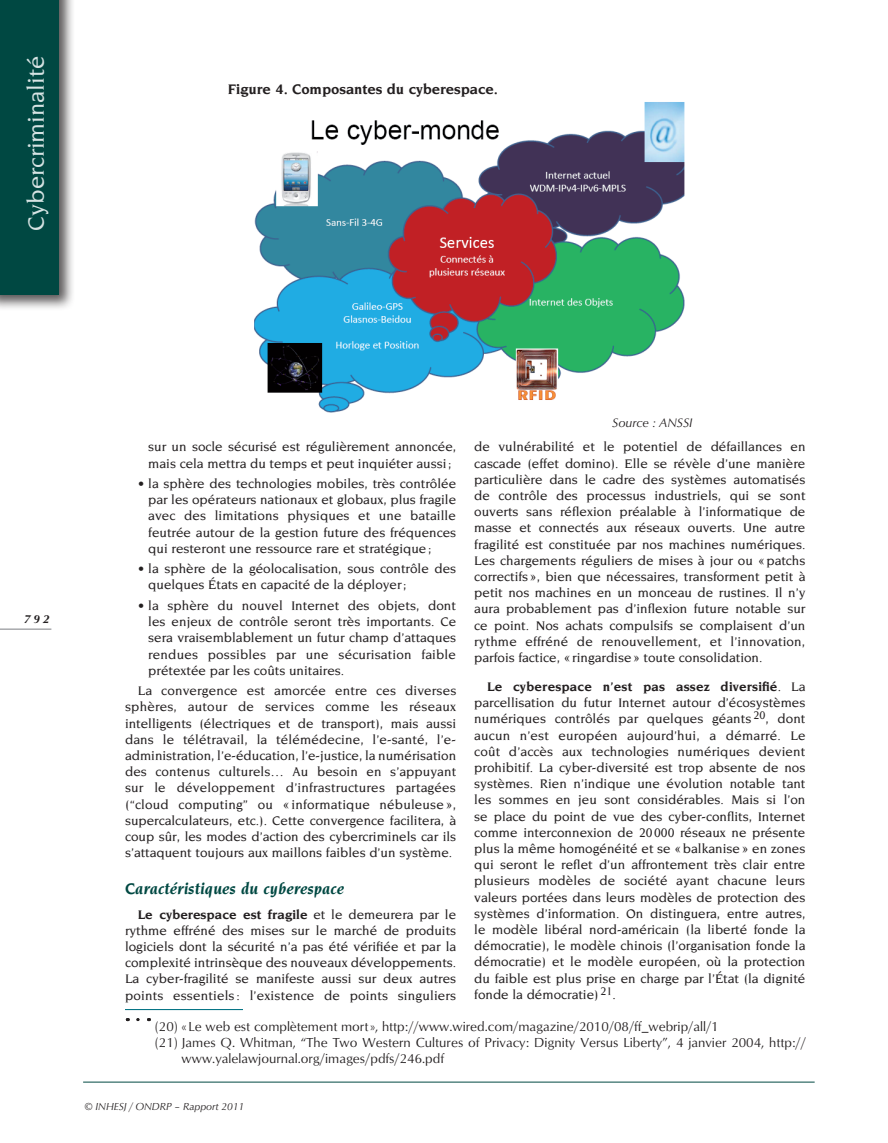
<style>
.page{position:relative;width:888px;height:1143px;background:#fff}
.page>*{position:absolute;margin:0;border:0;box-sizing:border-box;transform-origin:0 0}
.t1{font:500 24px "Novarese";color:#d6e3e3}
.t2{font:italic 700 16.5px "Novarese";color:#004842}
.t3{font:700 15px "Novarese";letter-spacing:-.005em;color:#231f20}
.t4{font:500 13.5px/16.2px "Novarese";color:#231f20;text-align:justify}
.t5{font:13.5px "Opus";color:#231f20}
.t6{font:italic 12.75px "Opus";color:#231f20}
.t7{font:12px "Times New Roman";color:#231f20}
.t8{font:italic 700 12px "Opus";color:#231f20}
.t9{font:italic 10.5px "Opus";color:#231f20}
.s1{font-weight:700}
</style>
<div class="page">
<hr style="left:0;top:628px;width:51px;height:2px;background:#a8a9ad">
<hr style="left:83px;top:1082px;width:732px;height:1px;background:#004842">
<div style="left:0;top:0;width:75px;height:311px;background:#231f20;opacity:.75"></div>
<div style="left:0;top:0;width:59px;height:294px;background:#004842"></div>
<div style="left:25px;top:0;width:32px;height:295px;background:#004842"></div>
<svg style="left:138px;top:1018px;width:11px;height:3px"></svg>
<hr style="left:125px;top:1009px;width:118px;height:1px;background:#077586">
<img style="left:254px;top:102px;width:431px;height:311px">
<h1 class="t1" style="left:23px;top:231px;width:176px;rotate:-90deg">Cybercriminalité</h1>
<p class="t3" style="left:228px;top:81px;width:271px">Figure 4. Composantes du cyberespace.</p>
<p class="t8" style="left:24px;top:612px;width:27px">792</p>
<p class="t6" style="left:612px;top:416px;width:82px">Source : ANSSI</p>
<p class="t4" style="left:148px;top:439px;width:309px">sur un socle sécurisé est régulièrement annoncée, mais cela mettra du temps et peut inquiéter aussi;</p>
<p class="t4" style="left:148px;top:475px;width:309px;text-indent:-10px">• la sphère des technologies mobiles, très contrôlée par les opérateurs nationaux et globaux, plus fragile avec des limitations physiques et une bataille feutrée autour de la gestion future des fréquences qui resteront une ressource rare et stratégique;</p>
<p class="t4" style="left:148px;top:561px;width:309px;text-indent:-10px">• la sphère de la géolocalisation, sous contrôle des quelques États en capacité de la déployer;</p>
<p class="t4" style="left:148px;top:597px;width:309px;text-indent:-10px">• la sphère du nouvel Internet des objets, dont les enjeux de contrôle seront très importants. Ce sera vraisemblablement un futur champ d’attaques rendues possibles par une sécurisation faible prétextée par les coûts unitaires.</p>
<p class="t4" style="left:125px;top:683px;width:333px;text-indent:13px">La convergence est amorcée entre ces diverses sphères, autour de services comme les réseaux intelligents (électriques et de transport), mais aussi dans le télétravail, la télémédecine, l’e-santé, l’e&shy;administration, l’e-éducation, l’e-justice, la numérisation des contenus culturels… Au besoin en s’appuyant sur le développement d’infrastructures partagées (“cloud computing” ou « informatique nébuleuse », supercalculateurs, etc.). Cette convergence facilitera, à coup sûr, les modes d’action des cybercriminels car ils s’attaquent toujours aux maillons faibles d’un système.</p>
<p class="t2" style="left:125px;top:879px;width:221px">Caractéristiques du cyberespace</p>
<p class="t4" style="left:125px;top:906px;width:333px;text-indent:13px"><span class="s1">Le cyberespace est fragile</span> et le demeurera par le rythme effréné des mises sur le marché de produits logiciels dont la sécurité n’a pas été vérifiée et par la complexité intrinsèque des nouveaux développements.<br>La cyber-fragilité se manifeste aussi sur deux autres points essentiels : l’existence de points singuliers</p>
<p class="t4" style="left:474px;top:439px;width:333px">de vulnérabilité et le potentiel de défaillances en cascade (effet domino). Elle se révèle d’une manière particulière dans le cadre des systèmes automatisés de contrôle des processus industriels, qui se sont ouverts sans réflexion préalable à l’informatique de masse et connectés aux réseaux ouverts. Une autre fragilité est constituée par nos machines numériques.<br>Les chargements réguliers de mises à jour ou «patchs correctifs », bien que nécessaires, transforment petit à petit nos machines en un monceau de rustines. Il n’y aura probablement pas d’inflexion future notable sur ce point. Nos achats compulsifs se complaisent d’un rythme effréné de renouvellement, et l’innovation, parfois factice, «ringardise» toute consolidation.</p>
<p class="t4" style="left:474px;top:678px;width:333px;text-indent:13px"><span class="s1">Le cyberespace n’est pas assez diversifié</span>. La parcellisation du futur Internet autour d’écosystèmes numériques contrôlés par quelques géants <sup>20</sup>, dont aucun n’est européen aujourd’hui, a démarré. Le coût d’accès aux technologies numériques devient prohibitif. La cyber-diversité est trop absente de nos systèmes. Rien n’indique une évolution notable tant les sommes en jeu sont considérables. Mais si l’on se place du point de vue des cyber-conflits, Internet comme interconnexion de 20000 réseaux ne présente plus la même homogénéité et se «balkanise» en zones qui seront le reflet d’un affrontement très clair entre plusieurs modèles de société ayant chacune leurs valeurs portées dans leurs modèles de protection des systèmes d’information. On distinguera, entre autres, le modèle libéral nord-américain (la liberté fonde la démocratie), le modèle chinois (l’organisation fonde la démocratie) et le modèle européen, où la protection du faible est plus prise en charge par l’État (la dignité fonde la démocratie) <sup>21</sup>.</p>
<p class="t5" style="left:155px;top:1018px;width:565px">(20) « Le web est complètement mort», http://www.wired.com/magazine/2010/08/ff_webrip/all/1</p>
<p class="t5" style="left:155px;top:1035px;width:653px">(21) James Q. Whitman, “The Two Western Cultures of Privacy: Dignity Versus Liberty”, 4 janvier 2004, http://</p>
<p class="t5" style="left:182px;top:1051px;width:264px">www.yalelawjournal.org/images/pdfs/246.pdf</p>
<p class="t7" style="left:424px;top:438px;width:86px">(Source : ANSSI)</p>
<p class="t7" style="left:241px;top:812px;width:71px">Cyber-conflits</p>
<p class="t7" style="left:440px;top:812px;width:55px">Page 27/27</p>
<p class="t7" style="left:581px;top:812px;width:113px">Clés de compréhension</p>
<p class="t9" style="left:85px;top:1101px;width:161px">© INHESJ / ONDRP – Rapport 2011</p>
</div>
